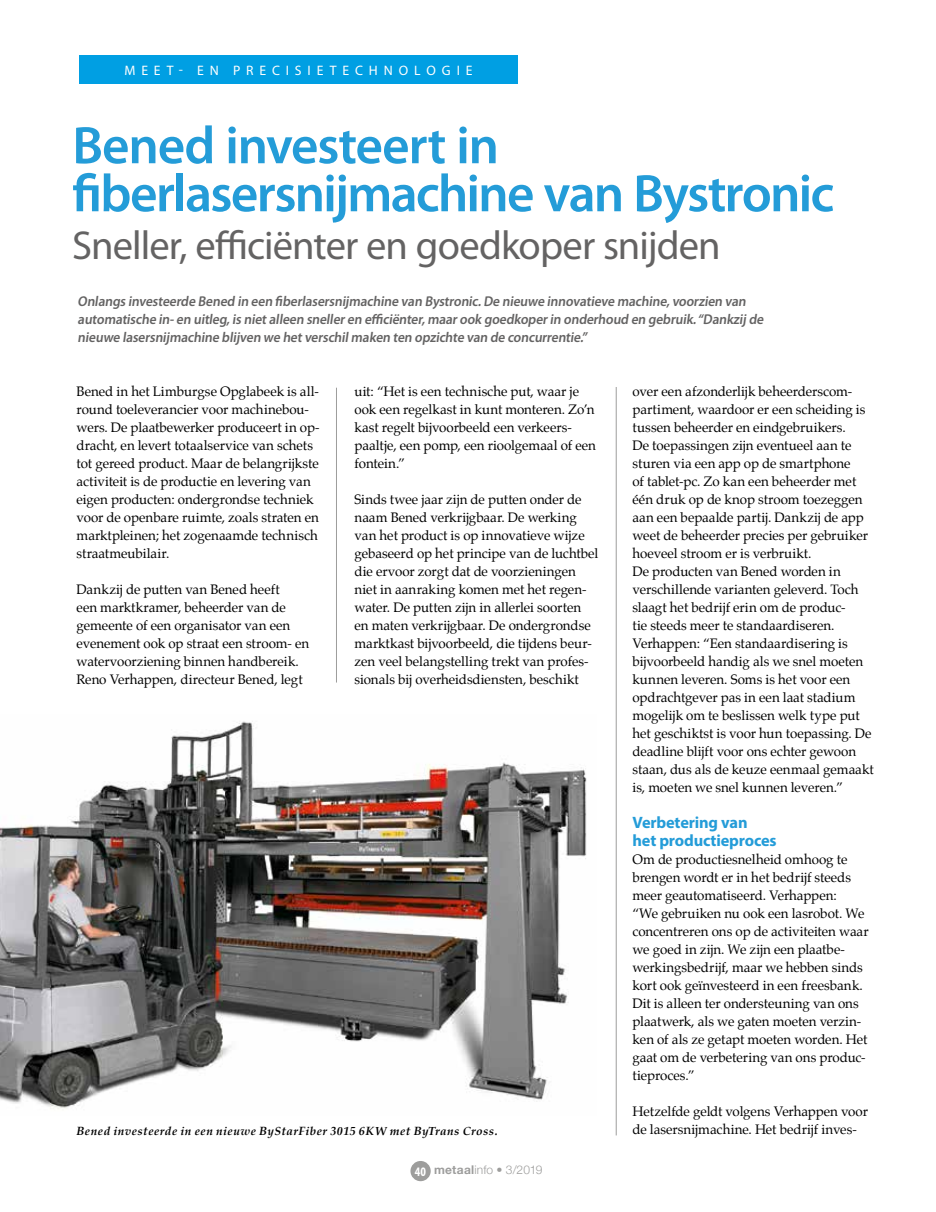
<style>
.page{position:relative;width:936px;height:1212px;background:#fff}
.page>*{position:absolute;margin:0;border:0;box-sizing:border-box;transform-origin:0 0}
.t1{font:600 53.25px/48px "Myriad Pro";letter-spacing:-.03em;color:#249cd8}
.t2{font:40.5px "Myriad Pro";letter-spacing:-.02em;color:#646363}
.t3{font:700 16.5px/18px "Myriad Pro";letter-spacing:-.01em;color:#249cd8}
.t4{font:600 14.25px/18px "Myriad Pro";color:#646363;scale:.95 1}
.t5{font:13.65px "Myriad Pro";letter-spacing:.43em;color:#fff}
.t6{font:13.5px/18px "Palatino";letter-spacing:-.005em;color:#000}
.t7{font:italic 700 12px "Palatino";letter-spacing:.04em;color:#000}
.t8{font:300 12px "Helvetica Neue";color:#9d9d9c}
.s1{font-family:"Myriad Pro";font-weight:700;font-stretch:condensed;font-size:13.05px;color:#fff}
.s2{font-weight:700}
</style>
<div class="page">
<div style="left:410px;top:1161px;width:20px;height:20px;background:#9d9d9c;border-radius:50%"></div>
<hr style="left:336px;top:388px;width:1px;height:294px;background:#9d9d9c">
<hr style="left:615px;top:387px;width:1px;height:748px;background:#9d9d9c">
<img style="left:0;top:721px;width:587px;height:388px">
<div style="left:79px;top:55px;width:438px;height:29px;background:#009fe3"></div>
<p class="t5" style="left:124px;top:62px;width:350px">MEET- EN PRECISIETECHNOLOGIE</p>
<h1 class="t1" style="left:72px;top:122px;width:763px">Bened investeert in fiberlasersnijmachine van Bystronic</h1>
<h2 class="t2" style="left:72px;top:224px;width:649px">Sneller, efficiënter en goedkoper snijden</h2>
<p class="t4" style="left:78px;top:292px;width:725px">Onlangs investeerde Bened in een fiberlasersnijmachine van Bystronic.De nieuwe innovatieve machine,voorzien van automatische in-en uitleg,is niet alleen sneller en efficiënter,maar ook goedkoper in onderhoud en gebruik.“Dankzij de nieuwe lasersnijmachine blijven we het verschilmaken ten opzichte van de concurrentie.”</p>
<p class="t6" style="left:77px;top:382px;width:244px">Bened in het Limburgse Opglabeek is all&shy;round toeleverancier voor machinebou&shy;wers. De plaatbewerker produceert in op&shy;dracht, en levert totaalservice van schets tot gereed product. Maar de belangrijkste activiteit is de productie en levering van eigen producten: ondergrondse techniek voor de openbare ruimte, zoals straten en marktpleinen; het zogenaamde technisch straatmeubilair.</p>
<p class="t6" style="left:77px;top:580px;width:234px">Dankzij de putten van Bened heeft<br>een marktkramer, beheerder van de gemeente of een organisator van een evenement ook op straat een stroom- en watervoorziening binnen handbereik.<br>Reno Verhappen, directeur Bened, legt</p>
<p class="t6" style="left:354px;top:382px;width:243px">uit: “Het is een technische put, waar je ook een regelkast in kunt monteren. Zo’n kast regelt bijvoorbeeld een verkeers&shy;paaltje, een pomp, een rioolgemaal of een fontein.”</p>
<p class="t6" style="left:354px;top:490px;width:245px">Sinds twee jaar zijn de putten onder de naam Bened verkrijgbaar. De werking van het product is op innovatieve wijze gebaseerd op het principe van de luchtbel die ervoor zorgt dat de voorzieningen niet in aanraking komen met het regen&shy;water. De putten zijn in allerlei soorten en maten verkrijgbaar. De ondergrondse marktkast bijvoorbeeld, die tijdens beur&shy;zen veel belangstelling trekt van profes&shy;sionals bij overheidsdiensten, beschikt</p>
<p class="t7" style="left:77px;top:1120px;width:422px">Bened investeerde in een nieuwe ByStarFiber 3015 6KW met ByTrans Cross.</p>
<p class="t8" style="left:415px;top:1159px;width:129px"><span class="s1">40</span> <span class="s2">metaal</span>info • 3/2019</p>
<p class="t6" style="left:632px;top:382px;width:243px">over een afzonderlijk beheerderscom&shy;partiment, waardoor er een scheiding is tussen beheerder en eindgebruikers.<br>De toepassingen zijn eventueel aan te sturen via een app op de smartphone<br>of tablet-pc. Zo kan een beheerder met één druk op de knop stroom toezeggen aan een bepaalde partij. Dankzij de app weet de beheerder precies per gebruiker hoeveel stroom er is verbruikt.<br>De producten van Bened worden in verschillende varianten geleverd. Toch slaagt het bedrijf erin om de produc-<br>tie steeds meer te standaardiseren.<br>Verhappen: “Een standaardisering is bijvoorbeeld handig als we snel moeten kunnen leveren. Soms is het voor een opdrachtgever pas in een laat stadium mogelijk om te beslissen welk type put het geschiktst is voor hun toepassing. De deadline blijft voor ons echter gewoon staan, dus als de keuze eenmaal gemaakt is, moeten we snel kunnen leveren.”</p>
<p class="t3" style="left:632px;top:813px;width:146px">Verbetering van<br>het productieproces</p>
<p class="t6" style="left:632px;top:850px;width:238px">Om de productiesnelheid omhoog te brengen wordt er in het bedrijf steeds meer geautomatiseerd. Verhappen:<br>“We gebruiken nu ook een lasrobot. We concentreren ons op de activiteiten waar we goed in zijn. We zijn een plaatbe&shy;werkingsbedrijf, maar we hebben sinds kort ook geïnvesteerd in een freesbank.<br>Dit is alleen ter ondersteuning van ons plaatwerk, als we gaten moeten verzin&shy;ken of als ze getapt moeten worden. Het gaat om de verbetering van ons produc&shy;tieproces.”</p>
<p class="t6" style="left:632px;top:1102px;width:237px">Hetzelfde geldt volgens Verhappen voor de lasersnijmachine. Het bedrijf inves-</p>
</div>
